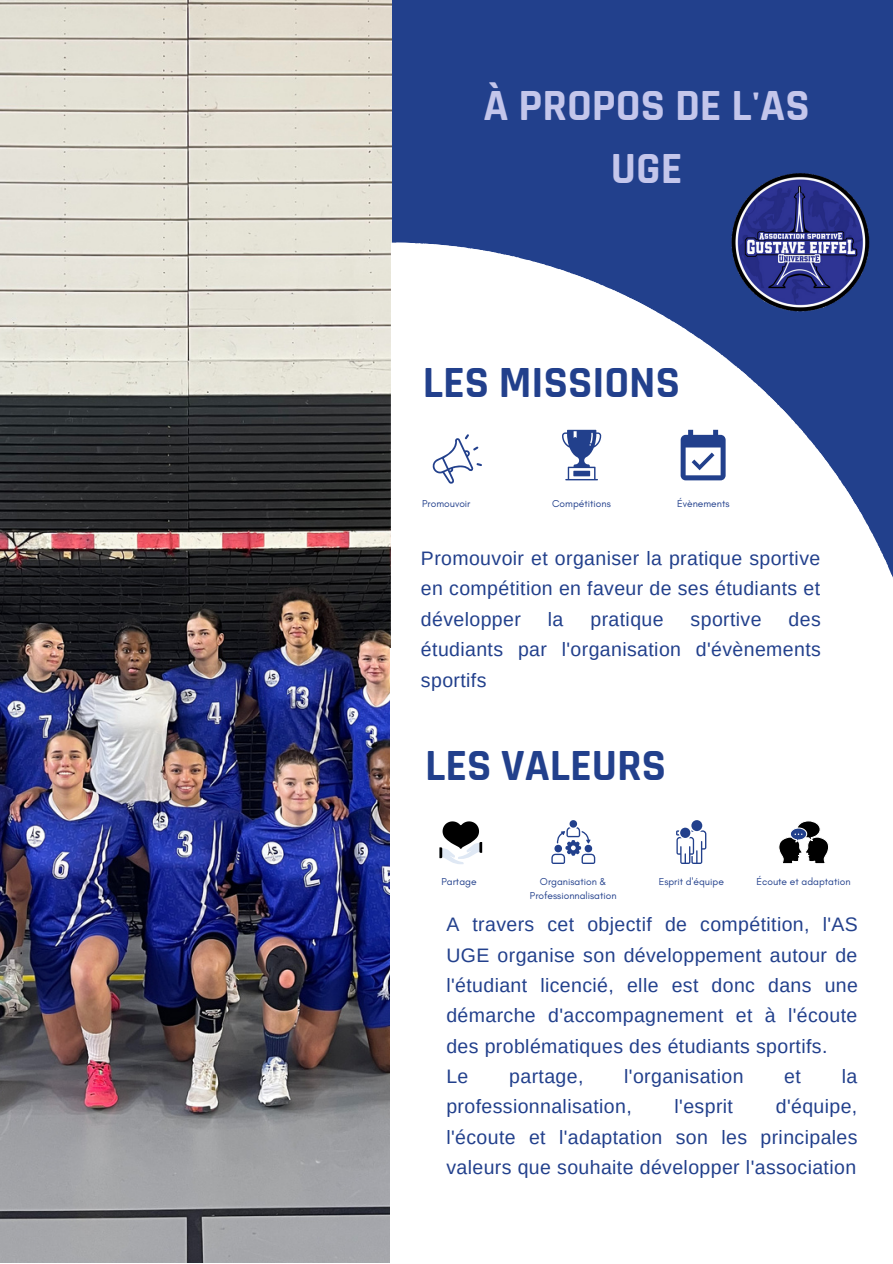
<style>
.page{position:relative;width:893px;height:1264px;background:#fff}
.page>*{position:absolute;margin:0;border:0;box-sizing:border-box;transform-origin:0 0}
.t1{font:700 45.15px "Rajdhani";color:#22408c}
.t2{font:700 45.15px/63px "Rajdhani";color:#c4c6eb;text-align:center}
.t3{font:19.5px/30.3px "Arimo";letter-spacing:.02em;color:#22408c;text-align:justify}
.t4{font:10.2px "Glacial Indifference";color:#22408c}
</style>
<div class="page">
<div style="left:0;top:0;width:892px;height:1262px;background:#22408c"></div>
<img style="left:0;top:0;width:391px;height:1262px">
<div style="left:391px;top:648px;width:501px;height:614px;background:#fff"></div>
<svg style="left:391px;top:243px;width:501px;height:405px;fill:#fff"></svg>
<img style="left:703px;top:173px;width:189px;height:155px">
<svg style="left:439px;top:821px;width:43px;height:43px"></svg>
<div style="left:691px;top:820px;width:11px;height:11px;background:#22408c;border-radius:50%"></div>
<svg style="left:676px;top:830px;width:30px;height:34px"></svg>
<div style="left:680px;top:827px;width:10px;height:11px;background:#22408c;border-radius:50%"></div>
<svg style="left:551px;top:820px;width:44px;height:44px"></svg>
<svg style="left:778px;top:821px;width:51px;height:43px"></svg>
<svg style="left:432px;top:434px;width:50px;height:49px;background:#e0e4ef"></svg>
<svg style="left:562px;top:430px;width:39px;height:50px"></svg>
<svg style="left:680px;top:430px;width:45px;height:50px"></svg>
<h1 class="t2" style="left:483px;top:75px;width:328px">À PROPOS DE L'AS<br>UGE</h1>
<h1 class="t1" style="left:423px;top:355px;width:259px">LES MISSIONS</h1>
<p class="t4" style="left:422px;top:497px;width:50px">Promouvoir</p>
<p class="t4" style="left:552px;top:497px;width:60px">Compétitions</p>
<p class="t4" style="left:677px;top:497px;width:54px">Évènements</p>
<p class="t3" style="left:421px;top:543px;width:401px">Promouvoir et organiser la pratique sportive en compétition en faveur de ses étudiants et développer</p>
<p class="t3" style="left:421px;top:604px;width:401px;text-indent:367px">des étudiants par l'organisation d'évènements sportifs</p>
<p class="t3" style="left:548px;top:604px;width:17px">la</p>
<p class="t3" style="left:590px;top:604px;width:75px">pratique</p>
<p class="t3" style="left:690px;top:604px;width:72px">sportive</p>
<h1 class="t1" style="left:425px;top:738px;width:242px">LES VALEURS</h1>
<p class="t4" style="left:441px;top:875px;width:37px">Partage</p>
<p class="t4" style="left:540px;top:875px;width:68px">Organisation &amp;</p>
<p class="t4" style="left:658px;top:875px;width:67px">Esprit d'équipe</p>
<p class="t4" style="left:530px;top:888px;width:88px">Professionnalisation</p>
<p class="t4" style="left:756px;top:875px;width:96px">Écoute et adaptation</p>
<p class="t3" style="left:446px;top:909px;width:413px;text-align:left">A travers cet objectif de compétition, l'AS UGE organise son développement autour de l'étudiant licencié, elle est donc dans une démarche d'accompagnement et à l'écoute des problématiques des étudiants sportifs.<br>Le</p>
<p class="t3" style="left:509px;top:1061px;width:76px">partage,</p>
<p class="t3" style="left:624px;top:1061px;width:121px">l'organisation</p>
<p class="t3" style="left:784px;top:1061px;width:18px">et</p>
<p class="t3" style="left:841px;top:1061px;width:17px">la</p>
<p class="t3" style="left:446px;top:1091px;width:187px">professionnalisation,</p>
<p class="t3" style="left:674px;top:1091px;width:60px">l'esprit</p>
<p class="t3" style="left:446px;top:1091px;width:412px;text-indent:329px">d'équipe, l'écoute et l'adaptation son les principales valeurs que souhaite développer l'association</p>
</div>
